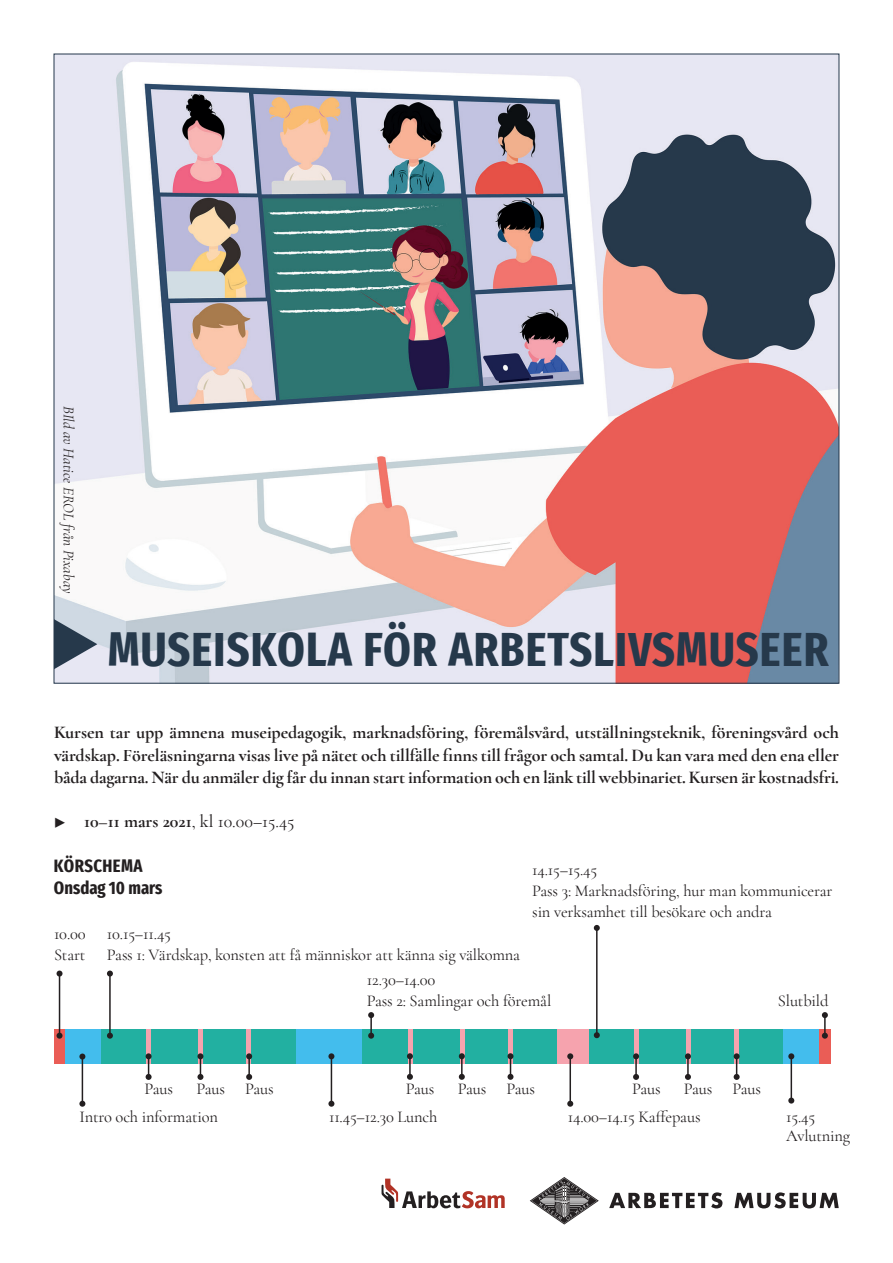
<style>
.page{position:relative;width:893px;height:1263px;background:#fff}
.page>*{position:absolute;margin:0;border:0;box-sizing:border-box;transform-origin:0 0}
.t1{font:700 extra-condensed 48px "Fira Sans";letter-spacing:.025em;color:#26394b}
.t2{font:700 18px/22.5px "Cormorant Garamond";letter-spacing:-.01em;color:#231f20;text-align:justify}
.t3{font:700 extra-condensed 18px/22.5px "Fira Sans";color:#231f20}
.t4{font:16.5px/21px "Cormorant Garamond";letter-spacing:-.01em;color:#231f20}
.t5{font:italic 15px "Cormorant Garamond";color:#231f20}
.s1{font-weight:500}
.s2{font-weight:400}
</style>
<div class="page">
<svg style="left:382px;top:1178px;width:123px;height:30px"></svg>
<svg style="left:609px;top:1192px;width:113px;height:16px"></svg>
<svg style="left:734px;top:1192px;width:105px;height:16px"></svg>
<svg style="left:530px;top:1177px;width:69px;height:47px"></svg>
<img style="left:56px;top:56px;width:781px;height:625px">
<div style="left:54px;top:1029px;width:11px;height:35px;background:#ea5d56"></div>
<div style="left:65px;top:1029px;width:36px;height:35px;background:#43bded"></div>
<div style="left:296px;top:1029px;width:66px;height:35px;background:#43bded"></div>
<div style="left:557px;top:1029px;width:32px;height:35px;background:#f6a3ae"></div>
<div style="left:101px;top:1029px;width:195px;height:35px;background:#22b0a1"></div>
<div style="left:146px;top:1029px;width:5px;height:35px;background:#f6a3ae"></div>
<hr style="left:198px;top:1029px;width:4px;height:35px;background:#f6a3ae">
<hr style="left:247px;top:1029px;width:4px;height:35px;background:#f6a3ae">
<div style="left:362px;top:1029px;width:195px;height:35px;background:#22b0a1"></div>
<hr style="left:408px;top:1029px;width:4px;height:35px;background:#f6a3ae">
<hr style="left:460px;top:1029px;width:4px;height:35px;background:#f6a3ae">
<hr style="left:509px;top:1029px;width:4px;height:35px;background:#f6a3ae">
<div style="left:589px;top:1029px;width:194px;height:35px;background:#22b0a1"></div>
<hr style="left:634px;top:1029px;width:4px;height:35px;background:#f6a3ae">
<hr style="left:686px;top:1029px;width:4px;height:35px;background:#f6a3ae">
<hr style="left:735px;top:1029px;width:4px;height:35px;background:#f6a3ae">
<div style="left:783px;top:1029px;width:36px;height:35px;background:#43bded"></div>
<div style="left:819px;top:1029px;width:11px;height:35px;background:#ea5d56"></div>
<hr style="left:59px;top:973px;width:1px;height:63px;background:#231f20">
<svg style="left:57px;top:970px;width:6px;height:6px"></svg>
<svg style="left:57px;top:1033px;width:6px;height:6px"></svg>
<svg style="left:146px;top:1053px;width:6px;height:27px"></svg>
<hr style="left:109px;top:973px;width:2px;height:63px;background:#231f20">
<svg style="left:107px;top:970px;width:6px;height:6px"></svg>
<svg style="left:107px;top:1033px;width:6px;height:6px"></svg>
<svg style="left:197px;top:1053px;width:6px;height:27px"></svg>
<hr style="left:248px;top:1056px;width:2px;height:21px;background:#231f20">
<svg style="left:246px;top:1053px;width:6px;height:6px"></svg>
<svg style="left:246px;top:1074px;width:6px;height:6px"></svg>
<hr style="left:331px;top:1056px;width:1px;height:48px;background:#231f20">
<svg style="left:328px;top:1053px;width:6px;height:6px"></svg>
<svg style="left:328px;top:1101px;width:6px;height:6px"></svg>
<hr style="left:82px;top:1056px;width:1px;height:48px;background:#231f20">
<svg style="left:79px;top:1053px;width:6px;height:6px"></svg>
<svg style="left:79px;top:1101px;width:6px;height:6px"></svg>
<hr style="left:370px;top:1015px;width:2px;height:21px;background:#231f20">
<svg style="left:368px;top:1012px;width:6px;height:6px"></svg>
<svg style="left:368px;top:1033px;width:6px;height:6px"></svg>
<hr style="left:409px;top:1056px;width:2px;height:21px;background:#231f20">
<svg style="left:407px;top:1053px;width:6px;height:6px"></svg>
<svg style="left:407px;top:1074px;width:6px;height:6px"></svg>
<hr style="left:461px;top:1056px;width:2px;height:21px;background:#231f20">
<svg style="left:459px;top:1053px;width:6px;height:6px"></svg>
<svg style="left:459px;top:1074px;width:6px;height:6px"></svg>
<svg style="left:507px;top:1053px;width:6px;height:27px"></svg>
<hr style="left:569px;top:1056px;width:2px;height:48px;background:#231f20">
<svg style="left:567px;top:1053px;width:6px;height:6px"></svg>
<svg style="left:567px;top:1101px;width:6px;height:6px"></svg>
<hr style="left:791px;top:1056px;width:1px;height:44px;background:#231f20">
<svg style="left:788px;top:1053px;width:6px;height:6px"></svg>
<svg style="left:788px;top:1097px;width:6px;height:6px"></svg>
<hr style="left:635px;top:1056px;width:2px;height:21px;background:#231f20">
<svg style="left:633px;top:1053px;width:6px;height:6px"></svg>
<svg style="left:633px;top:1074px;width:6px;height:6px"></svg>
<hr style="left:687px;top:1056px;width:2px;height:21px;background:#231f20">
<svg style="left:685px;top:1053px;width:6px;height:6px"></svg>
<svg style="left:685px;top:1074px;width:6px;height:6px"></svg>
<svg style="left:734px;top:1053px;width:6px;height:27px"></svg>
<hr style="left:596px;top:928px;width:2px;height:107px;background:#231f20">
<svg style="left:594px;top:925px;width:6px;height:6px"></svg>
<svg style="left:594px;top:1032px;width:6px;height:6px"></svg>
<hr style="left:824px;top:1015px;width:2px;height:21px;background:#231f20">
<svg style="left:822px;top:1012px;width:6px;height:6px"></svg>
<svg style="left:822px;top:1033px;width:6px;height:6px"></svg>
<p class="t5" style="left:78px;top:406px;width:189px;rotate:90deg">BIld av Hatice EROL från Pixabay</p>
<h1 class="t1" style="left:49px;top:609px;width:781px">◆MUSEISKOLA FÖR ARBETSLIVSMUSEER</h1>
<p class="t2" style="left:54px;top:721px;width:786px">Kursen tar upp ämnena museipedagogik, marknadsföring, föremålsvård, utställningsteknik, föreningsvård och värdskap. Föreläsningarna visas live på nätet och tillfälle finns till frågor och samtal. Du kan vara med den ena eller båda dagarna. När du anmäler dig får du innan start information och en länk till webbinariet. Kursen är kostnadsfri.</p>
<p class="t2" style="left:54px;top:809px;width:242px">◆ 10–11 mars 2021<span class="s1">, kl</span> <span class="s2">10.00–15.45</span></p>
<p class="t3" style="left:54px;top:853px;width:110px">KÖRSCHEMA<br>Onsdag 10 mars</p>
<p class="t4" style="left:532px;top:859px;width:302px">14.15–15.45<br>Pass 3: Marknadsföring, hur man kommunicerar sin verksamhet till besökare och andra</p>
<p class="t4" style="left:54px;top:923px;width:33px">10.00<br>Start</p>
<p class="t4" style="left:107px;top:923px;width:415px">10.15–11.45<br>Pass 1: Värdskap, konsten att få människor att känna sig välkomna</p>
<p class="t4" style="left:367px;top:969px;width:186px">12.30–14.00<br>Pass 2: Samlingar och föremål</p>
<p class="t4" style="left:778px;top:990px;width:52px">Slutbild</p>
<p class="t4" style="left:145px;top:1078px;width:30px">Paus</p>
<p class="t4" style="left:196px;top:1078px;width:79px">Paus Paus</p>
<p class="t4" style="left:79px;top:1106px;width:140px">Intro och information</p>
<p class="t4" style="left:406px;top:1078px;width:30px">Paus</p>
<p class="t4" style="left:458px;top:1078px;width:79px">Paus Paus</p>
<p class="t4" style="left:329px;top:1106px;width:110px">11.45–12.30 Lunch</p>
<p class="t4" style="left:632px;top:1078px;width:30px">Paus</p>
<p class="t4" style="left:684px;top:1078px;width:79px">Paus Paus</p>
<p class="t4" style="left:568px;top:1106px;width:134px">14.00–14.15 Kaffepaus</p>
<p class="t4" style="left:786px;top:1106px;width:66px;line-height:19.5px">15.45<br>Avlutning</p>
</div>
